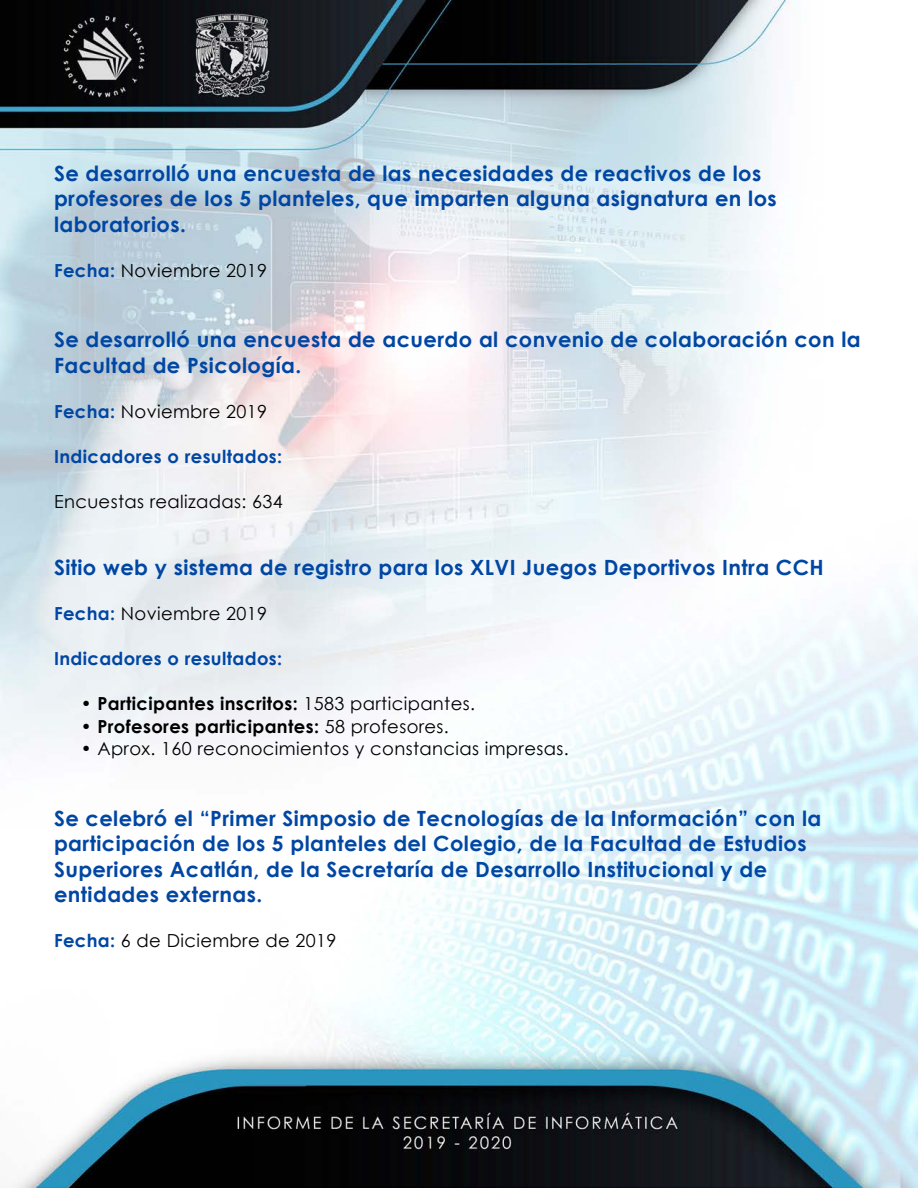
<style>
.page{position:relative;width:918px;height:1188px;background:#fff}
.page>*{position:absolute;margin:0;border:0;box-sizing:border-box;transform-origin:0 0}
.t1{font:700 21px/25.5px "Century Gothic";letter-spacing:.02em;color:#0046a3}
.t2{font:18px "Century Gothic";letter-spacing:.02em;color:#000}
.t3{font:700 18px "Century Gothic";letter-spacing:.02em;color:#000}
.t4{font:700 18px "Century Gothic";letter-spacing:.02em;color:#0046a3}
.s1{font-weight:700;color:#0046a3}
.s2{font-weight:400}
</style>
<div class="page">
<img style="left:0;top:0;width:918px;height:1188px">
<p class="t1" style="left:54px;top:160px;width:724px">Se desarrolló una encuesta de las necesidades de reactivos de los profesores de los 5 planteles, que imparten alguna asignatura en los laboratorios.</p>
<p class="t2" style="left:54px;top:259px;width:215px"><span class="s1">Fecha:</span> Noviembre 2019</p>
<p class="t1" style="left:54px;top:326px;width:808px">Se desarrolló una encuesta de acuerdo al convenio de colaboración con la<br>Facultad de Psicología.</p>
<p class="t2" style="left:54px;top:400px;width:215px"><span class="s1">Fecha:</span> Noviembre 2019</p>
<p class="t4" style="left:54px;top:445px;width:230px">Indicadores o resultados:</p>
<p class="t2" style="left:54px;top:490px;width:230px">Encuestas realizadas: 634</p>
<p class="t1" style="left:54px;top:554px;width:771px">Sitio web y sistema de registro para los XLVI Juegos Deportivos Intra CCH</p>
<p class="t2" style="left:54px;top:603px;width:215px"><span class="s1">Fecha:</span> Noviembre 2019</p>
<p class="t4" style="left:54px;top:647px;width:230px">Indicadores o resultados:</p>
<p class="t3" style="left:81px;top:692px;width:396px"><span class="s2">•</span> Participantes inscritos: <span class="s2">1583 participantes.</span></p>
<p class="t3" style="left:81px;top:715px;width:370px"><span class="s2">•</span> Profesores participantes: <span class="s2">58 profesores.</span></p>
<p class="t2" style="left:81px;top:738px;width:489px">• Aprox. 160 reconocimientos y constancias impresas.</p>
<p class="t1" style="left:54px;top:805px;width:769px">Se celebró el “Primer Simposio de Tecnologías de la Información” con la participación de los 5 planteles del Colegio, de la Facultad de Estudios Superiores Acatlán, de la Secretaría de Desarrollo Institucional y de entidades externas.</p>
<p class="t2" style="left:54px;top:930px;width:284px"><span class="s1">Fecha:</span> 6 de Diciembre de 2019</p>
</div>
